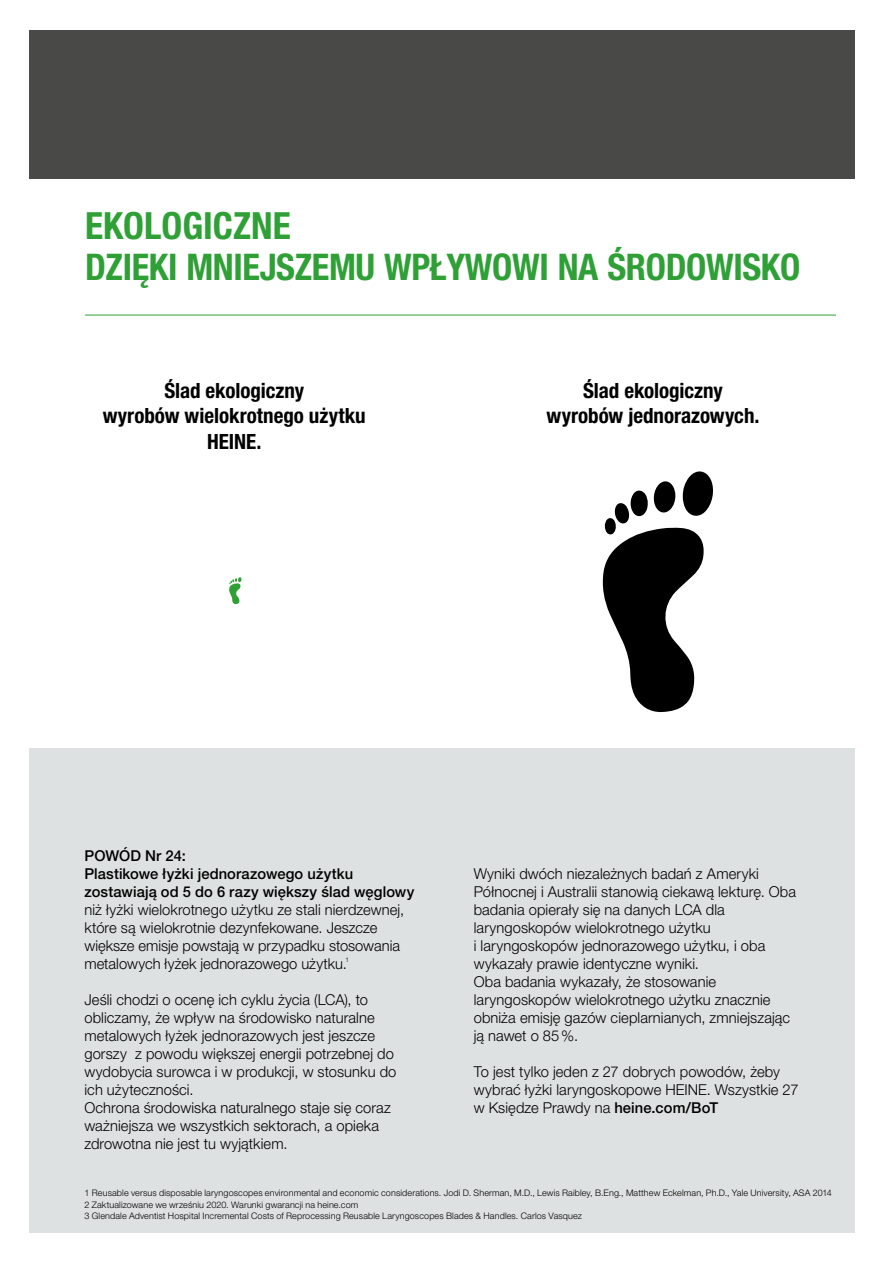
<style>
.page{position:relative;width:885px;height:1263px;background:#fff}
.page>*{position:absolute;margin:0;border:0;box-sizing:border-box;transform-origin:0 0}
.Headline_Innen_18_10{font:700 condensed 37.5px "Helvetica Neue LT Pro";color:#2ea036}
.Headline_Innen_18_10-2{font:700 condensed 36.75px "Helvetica Neue LT Pro";letter-spacing:-.01em;color:#2ea036}
.t1{font:700 condensed 21px/25.5px "Helvetica Neue LT Pro";letter-spacing:-.005em;color:#000;text-align:center}
.t2{font:300 15px/18px "Helvetica Neue LT Pro";letter-spacing:.005em;color:#000}
.t3{font:500 15px "Helvetica Neue LT Pro";color:#000}
.t4{font:300 9px "Helvetica Neue LT Pro";letter-spacing:.015em;color:#000}
.t5{font:300 6.45px "Helvetica Neue LT Pro";color:#000}
.s1{font-weight:500}
</style>
<div class="page">
<div style="left:30px;top:748px;width:825px;height:485px;background:#dee1e1"></div>
<hr style="left:85px;top:315px;width:751px;height:1px;background:#2ea036">
<div style="left:30px;top:30px;width:825px;height:149px;background:#494948"></div>
<svg style="left:229px;top:577px;width:13px;height:27px"></svg>
<svg style="left:602px;top:471px;width:111px;height:241px"></svg>
<p class="Headline_Innen_18_10" style="left:85px;top:203px;width:207px">EKOLOGICZNE</p>
<p class="Headline_Innen_18_10-2" style="left:85px;top:245px;width:716px">DZIĘKI MNIEJSZEMU WPŁYWOWI NA ŚRODOWISKO</p>
<p class="t1" style="left:164px;top:377px;width:141px">Ślad ekologiczny</p>
<p class="t1" style="left:103px;top:403px;width:264px">wyrobów wielokrotnego użytku<br>HEINE.</p>
<p class="t1" style="left:546px;top:377px;width:214px">Ślad ekologiczny wyrobów jednorazowych.</p>
<p class="t3" style="left:84px;top:847px;width:103px">POWÓD Nr 24:</p>
<p class="t2" style="left:84px;top:864px;width:331px"><span class="s1">Plastikowe łyżki jednorazowego użytku zostawiają od 5 do 6 razy większy ślad węglowy </span>niż łyżki wielokrotnego użytku ze stali nierdzewnej, które są wielokrotnie dezynfekowane. Jeszcze większe emisje powstają w przypadku stosowania metalowych łyżek jednorazowego użytku.</p>
<p class="t5" style="left:345px;top:956px;width:5px">1</p>
<p class="t2" style="left:84px;top:990px;width:313px">Jeśli chodzi o ocenę ich cyklu życia (LCA), to obliczamy, że wpływ na środowisko naturalne metalowych łyżek jednorazowych jest jeszcze gorszy z powodu większej energii potrzebnej do wydobycia surowca i w produkcji, w stosunku do ich użyteczności.</p>
<p class="t2" style="left:84px;top:1098px;width:308px">Ochrona środowiska naturalnego staje się coraz ważniejsza we wszystkich sektorach, a opieka zdrowotna nie jest tu wyjątkiem.</p>
<p class="t2" style="left:473px;top:864px;width:324px">Wyniki dwóch niezależnych badań z Ameryki Północnej i Australii stanowią ciekawą lekturę. Oba badania opierały się na danych LCA dla laryngoskopów wielokrotnego użytku<br>i laryngoskopów jednorazowego użytku, i oba wykazały prawie identyczne wyniki.</p>
<p class="t2" style="left:473px;top:972px;width:318px">Oba badania wykazały, że stosowanie laryngoskopów wielokrotnego użytku znacznie obniża emisję gazów cieplarnianych, zmniejszając ją nawet o 85%.</p>
<p class="t2" style="left:473px;top:1062px;width:326px">To jest tylko jeden z 27 dobrych powodów, żeby wybrać łyżki laryngoskopowe HEINE. Wszystkie 27 w Księdze Prawdy na <span class="s1">heine.com/BoT</span></p>
<p class="t4" style="left:84px;top:1188px;width:749px">1 Reusable versus disposable laryngoscopes environmental and economic considerations. Jodi D. Sherman, M.D., Lewis Raibley, B.Eng., Matthew Eckelman, Ph.D., Yale University, ASA 2014</p>
<p class="t4" style="left:84px;top:1199px;width:275px">2 Zaktualizowane we wrześniu 2020. Warunki gwarancji na heine.com</p>
<p class="t4" style="left:84px;top:1210px;width:499px">3 Glendale Adventist Hospital Incremental Costs of Reprocessing Reusable Laryngoscopes Blades &amp; Handles. Carlos Vasquez</p>
</div>
